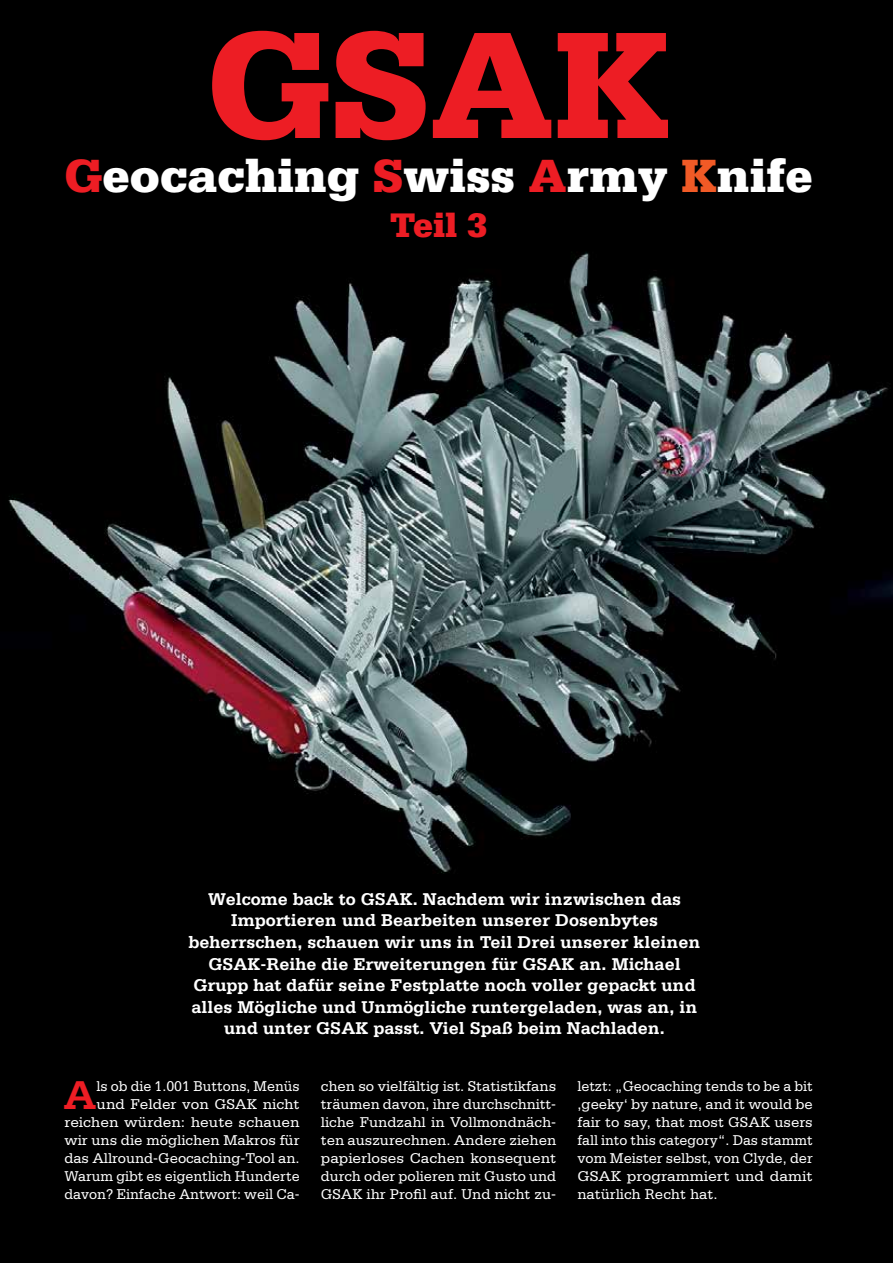
<style>
.page{position:relative;width:893px;height:1263px;background:#000}
.page>*{position:absolute;margin:0;border:0;box-sizing:border-box;transform-origin:0 0}
.t1{font:900 160.5px "Serifa Std";color:#ed1d24}
.t2{font:900 49.2px "Serifa Std";color:#fff}
.t3{font:700 42.45px "Serifa Std";color:#ed1d24}
.t4{font:900 36px "Serifa Std";color:#ed1d24}
.t5{font:700 18px/21.6px "Serifa Std";color:#fff;text-align:center}
.t6{font:15px/18px "Serifa Std";color:#fff;text-align:right;scale:.95 1}
.t7{font:15px/18px "Serifa Std";color:#fff;text-align:justify}
.s1{color:#ed1d24}
.s2{color:#f15a26}
</style>
<div class="page">
<img style="left:8px;top:252px;width:885px;height:622px">
<h1 class="t1" style="left:207px;top:26px;width:465px">GSAK</h1>
<h2 class="t2" style="left:64px;top:158px;width:750px"><span class="s1">G</span>eocaching <span class="s1">S</span>wiss <span class="s1">A</span>rmy <span class="s2">K</span>nife</h2>
<h3 class="t4" style="left:390px;top:212px;width:99px">Teil 3</h3>
<p class="t5" style="left:189px;top:889px;width:513px">Welcome back to GSAK. Nachdem wir inzwischen das Importieren und Bearbeiten unserer Dosenbytes beherrschen, schauen wir uns in Teil Drei unserer kleinen GSAK-Reihe die Erweiterungen für GSAK an. Michael Grupp hat dafür seine Festplatte noch voller gepackt und alles Mögliche und Unmögliche runtergeladen, was an, in und unter GSAK passt. Viel Spaß beim Nachladen.</p>
<p class="t6" style="left:64px;top:1077px;width:249px">ls ob die 1.001 Buttons, Menüs<br>und Felder von GSAK nicht reichen würden: heute schauen wir uns die möglichen Makros für das Allround-Geocaching-Tool an.<br>Warum gibt es eigentlich Hunderte davon? Einfache Antwort: weil Ca-</p>
<p class="t7" style="left:321px;top:1077px;width:237px">chen so vielfältig ist. Statistikfans träumen davon, ihre durchschnitt&shy;liche Fundzahl in Vollmondnäch&shy;ten auszurechnen. Andere ziehen papierloses Cachen konsequent durch oder polieren mit Gusto und GSAK ihr Profil auf. Und nicht zu-</p>
<p class="t6" style="left:577px;top:1077px;width:249px;text-align:justify">letzt: „Geocaching tends to be a bit ‚geeky‘ by nature, and it would be fair to say, that most GSAK users fall into this category“. Das stammt vom Meister selbst, von Clyde, der GSAK programmiert und damit natürlich Recht hat.</p>
<h3 class="t3" style="left:64px;top:1079px;width:35px">A</h3>
</div>
